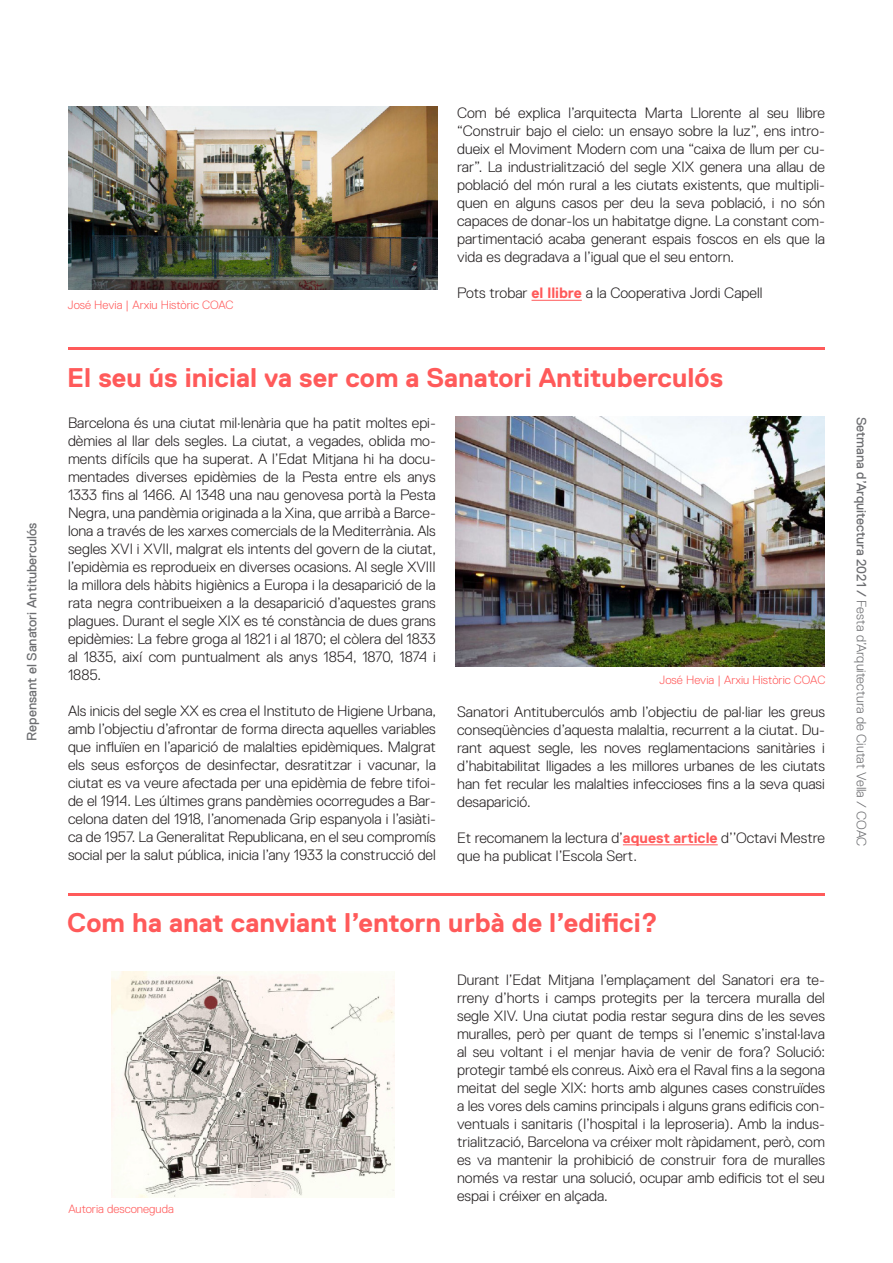
<style>
.page{position:relative;width:893px;height:1263px;background:#fff}
.page>*{position:absolute;margin:0;border:0;box-sizing:border-box;transform-origin:0 0}
.t1{font:700 27px "Replica Pro";color:#ff5a5a}
.t2{font:300 15px/18px "Replica Pro";color:#231f20;text-align:justify}
.t3{font:300 13.5px "Replica Pro";color:#6c6d70}
.t4{font:13.5px "Replica Pro";color:#6c6d70}
.t5{font:300 12px "Replica Pro";color:#ff5a5a}
.s1{font-weight:700;color:#ff5a5a}
.s2{font-weight:400}
</style>
<div class="page">
<hr style="left:531px;top:300px;width:51px;height:1px;background:#ff5a5a">
<hr style="left:623px;top:844px;width:95px;height:1px;background:#ff5a5a">
<img style="left:68px;top:106px;width:370px;height:183px">
<img style="left:455px;top:416px;width:370px;height:251px">
<img style="left:112px;top:972px;width:282px;height:225px">
<hr style="left:68px;top:348px;width:757px;height:2px;background:#ff5a5a">
<hr style="left:68px;top:893px;width:757px;height:2px;background:#ff5a5a">
<p class="t4" style="left:24px;top:741px;width:220px;rotate:-90deg">Repensant el Sanatori Antituberculós</p>
<p class="t5" style="left:68px;top:298px;width:167px">José Hevia | Arxiu Històric COAC</p>
<p class="t2" style="left:457px;top:104px;width:369px">Com bé explica l’arquitecta Marta Llorente al seu llibre “Construir bajo el cielo: un ensayo sobre la luz”, ens intro&shy;dueix el Moviment Modern com una “caixa de llum per cu&shy;rar”. La industrialització del segle XIX genera una allau de població del món rural a les ciutats existents, que multipli&shy;quen en alguns casos per deu la seva població, i no són capaces de donar-los un habitatge digne. La constant com&shy;partimentació acaba generant espais foscos en els que la vida es degradava a l’igual que el seu entorn.</p>
<p class="t2" style="left:457px;top:284px;width:307px">Pots trobar <span class="s1">el llibre</span> a la Cooperativa Jordi Capell</p>
<p class="t1" style="left:67px;top:362px;width:657px">El seu ús inicial va ser com a Sanatori Antituberculós</p>
<p class="t2" style="left:68px;top:414px;width:370px">Barcelona és una ciutat mil·lenària que ha patit moltes epi&shy;dèmies al llar dels segles. La ciutat, a vegades, oblida mo&shy;ments difícils que ha superat. A l’Edat Mitjana hi ha docu&shy;mentades diverses epidèmies de la Pesta entre els anys 1333 fins al 1466. Al 1348 una nau genovesa portà la Pesta Negra, una pandèmia originada a la Xina, que arribà a Barce&shy;lona a través de les xarxes comercials de la Mediterrània. Als segles XVI i XVII, malgrat els intents del govern de la ciutat, l’epidèmia es reprodueix en diverses ocasions. Al segle XVIII la millora dels hàbits higiènics a Europa i la desaparició de la rata negra contribueixen a la desaparició d’aquestes grans plagues. Durant el segle XIX es té constància de dues grans epidèmies: La febre groga al 1821 i al 1870; el còlera del 1833 al 1835, així com puntualment als anys 1854, 1870, 1874 i 1885.</p>
<p class="t2" style="left:68px;top:702px;width:370px">Als inicis del segle XX es crea el Instituto de Higiene Urbana, amb l’objectiu d’afrontar de forma directa aquelles variables que influïen en l’aparició de malalties epidèmiques. Malgrat els seus esforços de desinfectar, desratitzar i vacunar, la ciutat es va veure afectada per una epidèmia de febre tifoi&shy;de el 1914. Les últimes grans pandèmies ocorregudes a Bar&shy;celona daten del 1918, l’anomenada Grip espanyola i l’asiàti&shy;ca de 1957. La Generalitat Republicana, en el seu compromís social per la salut pública, inicia l’any 1933 la construcció del</p>
<p class="t2" style="left:457px;top:702px;width:369px">Sanatori Antituberculós amb l’objectiu de pal·liar les greus conseqüències d’aquesta malaltia, recurrent a la ciutat. Du&shy;rant aquest segle, les noves reglamentacions sanitàries i d’habitabilitat lligades a les millores urbanes de les ciutats han fet recular les malalties infeccioses fins a la seva quasi desaparició.</p>
<p class="t5" style="left:659px;top:673px;width:167px">José Hevia | Arxiu Històric COAC</p>
<p class="t2" style="left:457px;top:828px;width:369px">Et recomanem la lectura d’<span class="s1">aquest article</span> d’’Octavi Mestre que ha publicat l’Escola Sert.</p>
<p class="t1" style="left:67px;top:908px;width:592px">Com ha anat canviant l’entorn urbà de l’edifici?</p>
<p class="t5" style="left:68px;top:1202px;width:107px">Autoria desconeguda</p>
<p class="t2" style="left:457px;top:971px;width:369px">Durant l’Edat Mitjana l’emplaçament del Sanatori era te&shy;rreny d’horts i camps protegits per la tercera muralla del segle XIV. Una ciutat podia restar segura dins de les seves muralles, però per quant de temps si l’enemic s’instal·lava al seu voltant i el menjar havia de venir de fora? Solució: protegir també els conreus. Això era el Raval fins a la segona meitat del segle XIX: horts amb algunes cases construïdes a les vores dels camins principals i alguns grans edificis con&shy;ventuals i sanitaris (l’hospital i la leproseria). Amb la indus&shy;trialització, Barcelona va créixer molt ràpidament, però, com es va mantenir la prohibició de construir fora de muralles només va restar una solució, ocupar amb edificis tot el seu espai i créixer en alçada.</p>
<p class="t3" style="left:869px;top:417px;width:431px;rotate:90deg"><span class="s2">Setmana d’Arquitectura 2021 /</span> Festa d’Arquitectura de Ciutat Vella / COAC</p>
</div>
